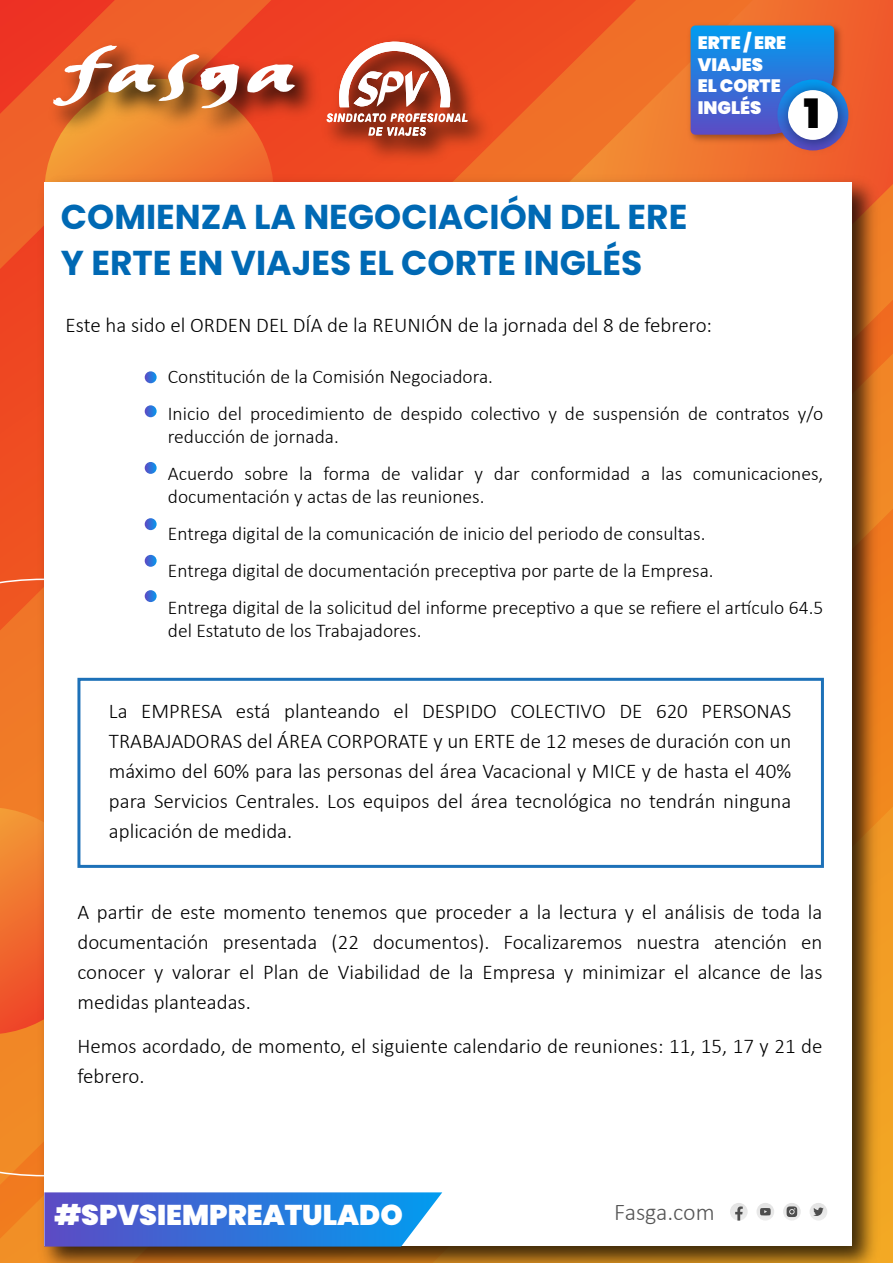
<style>
.page{position:relative;width:893px;height:1263px;background:#fff}
.page>*{position:absolute;margin:0;border:0;box-sizing:border-box;transform-origin:0 0}
.t1{font:900 40.5px "Poppins";color:#000}
.t2{font:700 34.5px/46.5px "Poppins";color:#0069b4}
.t3{font:900 28.5px "Poppins";color:#fff}
.t4{font:300 24px "Calibri";letter-spacing:-.005em;color:#565656}
.t5{font:300 21px/30px "Calibri";color:#000;text-align:justify}
.t6{font:300 19.5px/36.9px "Calibri";color:#000}
.t7{font:900 18px/21.6px "Poppins";color:#fff}
</style>
<div class="page">
<svg style="left:0;top:0;width:387px;height:579px;background:#ee4c24"></svg>
<svg style="left:387px;top:0;width:506px;height:524px;background:#ef6628"></svg>
<svg style="left:0;top:579px;width:32px;height:597px;background:#f07c27"></svg>
<svg style="left:44px;top:143px;width:230px;height:27px;background:#f18131"></svg>
<svg style="left:0;top:808px;width:32px;height:226px;background:#f06f2e"></svg>
<img style="left:32px;top:170px;width:853px;height:1093px">
<div style="left:44px;top:182px;width:808px;height:1064px;background:#fff"></div>
<img style="left:40px;top:33px;width:273px;height:110px">
<svg style="left:53px;top:45px;width:243px;height:63px"></svg>
<img style="left:313px;top:28px;width:188px;height:142px">
<svg style="left:327px;top:113px;width:140px;height:23px"></svg>
<svg style="left:339px;top:42px;width:111px;height:65px"></svg>
<img style="left:684px;top:19px;width:162px;height:128px">
<svg style="left:691px;top:26px;width:143px;height:109px;background:#2879dc"></svg>
<img style="left:771px;top:73px;width:87px;height:86px">
<div style="left:788px;top:90px;width:50px;height:50px;background:#fff;border-radius:50%"></div>
<svg style="left:44px;top:1192px;width:398px;height:54px;background:#3d79da"></svg>
<div style="left:730px;top:1203px;width:18px;height:17px;background:#e8e8e8;border-radius:9px"></div>
<svg style="left:735px;top:1206px;width:8px;height:14px"></svg>
<svg style="left:756px;top:1203px;width:18px;height:17px"></svg>
<svg style="left:760px;top:1208px;width:11px;height:7px"></svg>
<svg style="left:783px;top:1203px;width:18px;height:17px"></svg>
<svg style="left:787px;top:1206px;width:10px;height:11px"></svg>
<div style="left:810px;top:1203px;width:17px;height:17px;background:#e8e8e8;border-radius:9px"></div>
<svg style="left:813px;top:1207px;width:11px;height:9px"></svg>
<svg style="left:145px;top:371px;width:12px;height:12px"></svg>
<svg style="left:145px;top:405px;width:12px;height:12px"></svg>
<svg style="left:145px;top:462px;width:12px;height:12px"></svg>
<svg style="left:145px;top:518px;width:12px;height:12px"></svg>
<svg style="left:145px;top:555px;width:12px;height:12px"></svg>
<svg style="left:145px;top:590px;width:12px;height:12px"></svg>
<div style="left:77px;top:678px;width:747px;height:190px;border:3px solid #1d71b8"></div>
<p class="t7" style="left:698px;top:32px;width:90px">ERTE / ERE<br>VIAJES<br>EL CORTE<br>INGLÉS</p>
<h1 class="t1" style="left:804px;top:90px;width:18px">1</h1>
<h2 class="t2" style="left:61px;top:193px;width:628px">COMIENZA LA NEGOCIACIÓN DEL ERE<br>Y ERTE EN VIAJES EL CORTE INGLÉS</h2>
<p class="t5" style="left:66px;top:310px;width:648px">Este ha sido el ORDEN DEL DÍA de la REUNIÓN de la jornada del 8 de febrero:</p>
<p class="t6" style="left:168px;top:358px;width:657px">Constitución de la Comisión Negociadora.<br>Inicio del procedimiento de despido colectivo y de suspensión de contratos y/o</p>
<p class="t6" style="left:168px;top:418px;width:657px">reducción de jornada.<br>Acuerdo sobre la forma de validar y dar conformidad a las comunicaciones,</p>
<p class="t6" style="left:168px;top:478px;width:657px">documentación y actas de las reuniones.<br>Entrega digital de la comunicación de inicio del periodo de consultas.<br>Entrega digital de documentación preceptiva por parte de la Empresa.<br>Entrega digital de la solicitud del informe preceptivo a que se refiere el artículo 64.5</p>
<p class="t6" style="left:168px;top:612px;width:255px">del Estatuto de los Trabajadores.</p>
<p class="t5" style="left:109px;top:695px;width:684px">La EMPRESA está planteando el DESPIDO COLECTIVO DE 620 PERSONAS TRABAJADORAS del ÁREA CORPORATE y un ERTE de 12 meses de duración con un máximo del 60% para las personas del área Vacacional y MICE y de hasta el 40% para Servicios Centrales. Los equipos del área tecnológica no tendrán ninguna aplicación de medida.</p>
<p class="t5" style="left:77px;top:897px;width:746px">A partir de este momento tenemos que proceder a la lectura y el análisis de toda la documentación presentada (22 documentos). Focalizaremos nuestra atención en conocer y valorar el Plan de Viabilidad de la Empresa y minimizar el alcance de las medidas planteadas.</p>
<p class="t5" style="left:77px;top:1031px;width:746px">Hemos acordado, de momento, el siguiente calendario de reuniones: 11, 15, 17 y 21 de febrero.</p>
<h3 class="t3" style="left:55px;top:1199px;width:350px">#SPVSIEMPREATULADO</h3>
<p class="t4" style="left:614px;top:1197px;width:102px">Fasga.com</p>
</div>
